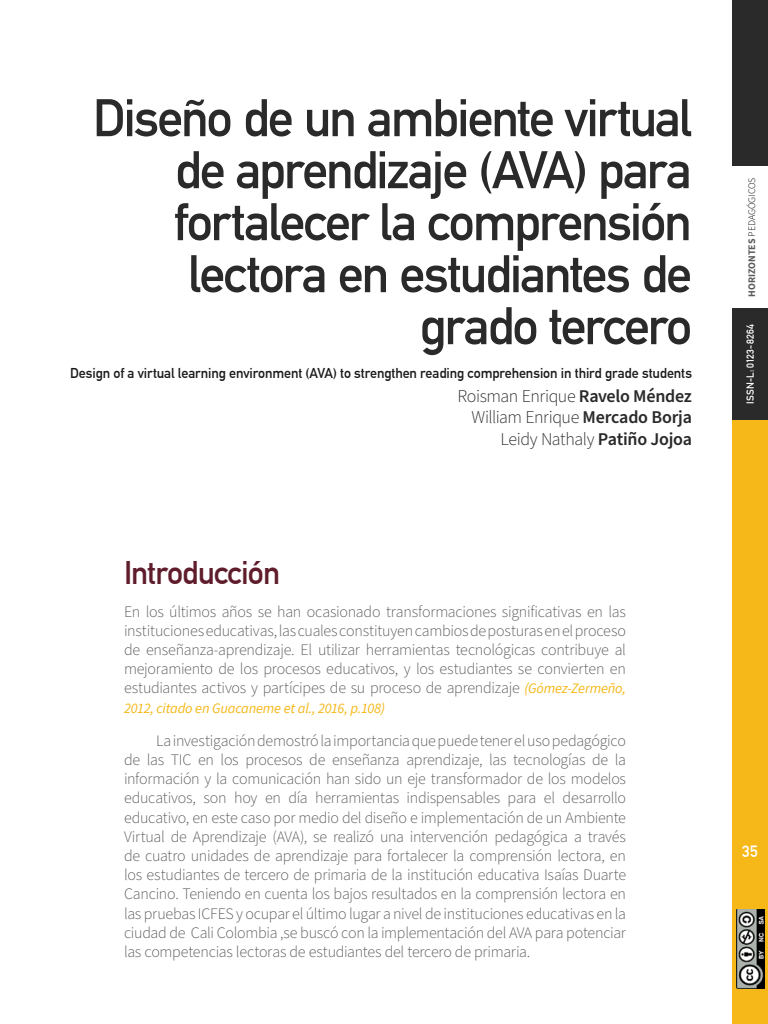
<style>
.page{position:relative;width:768px;height:1024px;background:#fff}
.page>*{position:absolute;margin:0;border:0;box-sizing:border-box;transform-origin:0 0}
.t1{font:700 52px/52px "DIN Alternate";letter-spacing:-.04em;color:#2a2a2a;text-align:right}
.t2{font:700 32px "DIN Alternate";letter-spacing:-.025em;color:#5f1c2b}
.t3{font:300 18px/21.6px "Source Sans Pro";letter-spacing:-.025em;color:#2a2a2a;text-align:right}
.t4{font:300 16px/19.2px "Source Sans Pro";letter-spacing:-.015em;color:#5a5a5a;text-align:justify}
.t5{font:700 16px "DIN Alternate";color:#fff}
.t6{font:italic 14.4px "Source Sans Pro";letter-spacing:-.015em;color:#f5b818}
.t7{font:700 14px "DIN Alternate";letter-spacing:-.01em;color:#1a1a1a}
.t8{font:300 10px "Source Sans Pro";letter-spacing:-.015em;color:#000}
.t9{font:700 10px "DIN Alternate";letter-spacing:.015em;color:#fff}
.s1{font-weight:600}
.s2{font-weight:400;font-style:italic;font-size:14.4px;color:#f5b818}
.s3{font-weight:700;color:#5a5a5a}
</style>
<div class="page">
<div style="left:732px;top:420px;width:36px;height:604px;background:#f5b818"></div>
<div style="left:732px;top:0;width:36px;height:166px;background:#2a2a2a"></div>
<div style="left:732px;top:308px;width:36px;height:112px;background:#2a2a2a"></div>
<img style="left:736px;top:909px;width:28px;height:80px">
<h1 class="t1" style="left:93px;top:88px;width:601px">Diseño de un ambiente virtual de aprendizaje (AVA) para fortalecer la comprensión lectora en estudiantes de grado tercero</h1>
<p class="t7" style="left:70px;top:363px;width:623px">Design of a virtual learning environment (AVA) to strengthen reading comprehension in third grade students</p>
<p class="t3" style="left:458px;top:386px;width:236px">Roisman Enrique <span class="s1">Ravelo Méndez<br></span>William Enrique <span class="s1">Mercado Borja<br></span>Leidy Nathaly <span class="s1">Patiño Jojoa</span></p>
<h2 class="t2" style="left:124px;top:549px;width:158px">Introducción</h2>
<p class="t4" style="left:124px;top:602px;width:504px">En los últimos años se han ocasionado transformaciones significativas en las instituciones educativas, las cuales constituyen cambios de posturas en el proceso de enseñanza-aprendizaje. El utilizar herramientas tecnológicas contribuye al mejoramiento de los procesos educativos, y los estudiantes se convierten en estudiantes activos y partícipes de su proceso de aprendizaje <span class="s2">(Gómez-Zermeño,</span></p>
<p class="t6" style="left:124px;top:699px;width:263px">2012, citado en Guacaneme et al., 2016, p.108)</p>
<p class="t4" style="left:124px;top:731px;width:504px;text-indent:32px">La investigación demostró la importancia que puede tener el uso pedagógico de las TIC en los procesos de enseñanza aprendizaje, las tecnologías de la información y la comunicación han sido un eje transformador de los modelos educativos, son hoy en día herramientas indispensables para el desarrollo educativo, en este caso por medio del diseño e implementación de un Ambiente Virtual de Aprendizaje (AVA), se realizó una intervención pedagógica a través de cuatro unidades de aprendizaje para fortalecer la comprensión lectora, en los estudiantes de tercero de primaria de la institución educativa Isaías Duarte Cancino. Teniendo en cuenta los bajos resultados en la comprensión lectora en las pruebas ICFES y ocupar el último lugar a nivel de instituciones educativas en la ciudad de Cali Colombia ,se buscó con la implementación del AVA para potenciar las competencias lectoras de estudiantes del tercero de primaria.</p>
<p class="t8" style="left:745px;top:297px;width:121px;rotate:-90deg"><span class="s3">HORIZONTES</span> PEDAGÓGICOS</p>
<p class="t9" style="left:743px;top:404px;width:81px;rotate:-90deg">ISSN-L: 0123-8264</p>
<p class="t5" style="left:742px;top:839px;width:17px">35</p>
</div>
